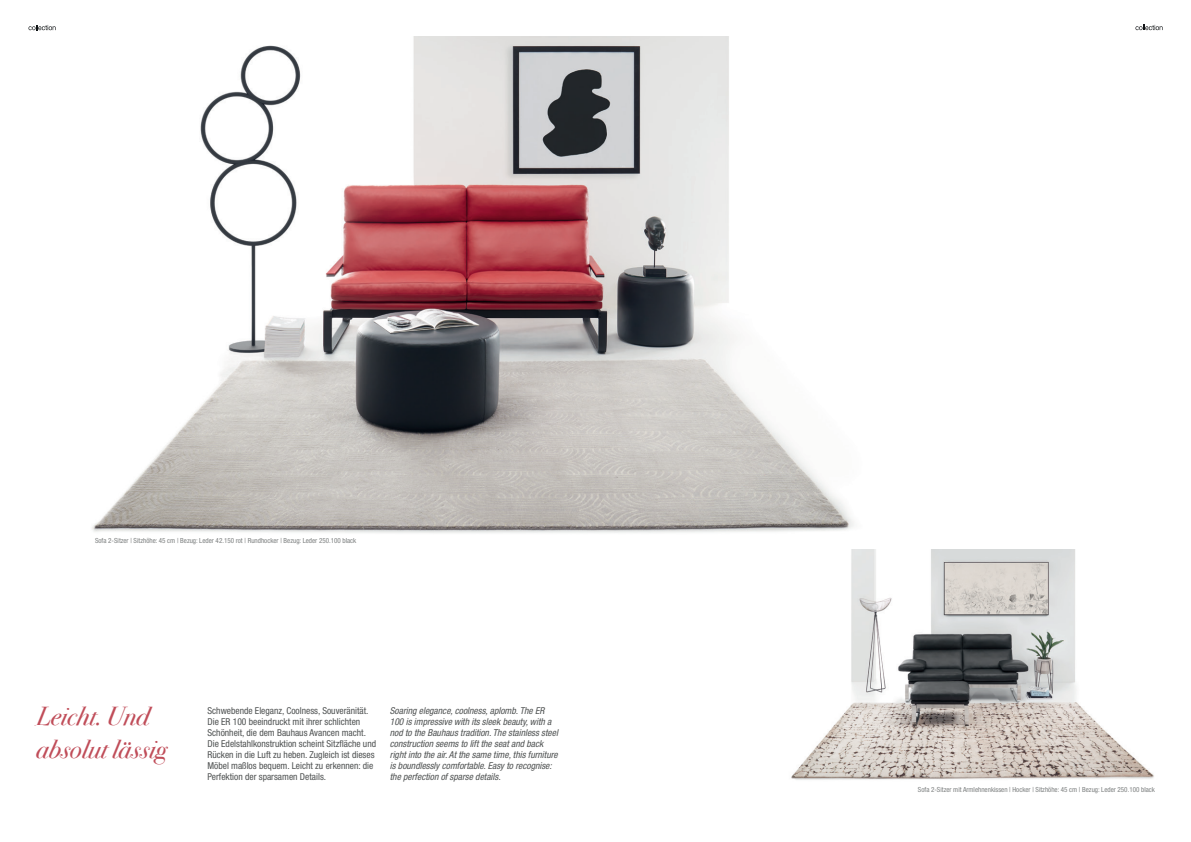
<style>
.page{position:relative;width:1191px;height:842px;background:#fff}
.page>*{position:absolute;margin:0;border:0;box-sizing:border-box;transform-origin:0 0}
.t1{font:italic 26px/33px "Bodoni Svty Two OSITCTT";color:#c04d59}
.t2{font:italic condensed 9.5px/11px "Helvetica Neue LT";color:#4f5252}
.t3{font:condensed 9.5px/11px "Helvetica Neue LT";color:#4f5252}
.t4{font:condensed 7px "Helvetica Neue LT";color:#7c7f7f}
</style>
<div class="page">
<img style="left:92px;top:36px;width:762px;height:497px">
<img style="left:791px;top:550px;width:363px;height:230px">
<svg style="left:28px;top:25px;width:28px;height:5px"></svg>
<svg style="left:1135px;top:25px;width:27px;height:5px"></svg>
<p class="t4" style="left:95px;top:536px;width:263px">Sofa 2-Sitzer | Sitzhöhe: 45 cm | Bezug: Leder 42.150 rot | Rundhocker | Bezug: Leder 250.100 black</p>
<h1 class="t1" style="left:36px;top:700px;width:132px">Leicht. Und absolut lässig</h1>
<p class="t3" style="left:207px;top:705px;width:170px">Schwebende Eleganz, Coolness, Souveränität.<br>Die ER 100 beeindruckt mit ihrer schlichten Schönheit, die dem Bauhaus Avancen macht.<br>Die Edelstahlkonstruktion scheint Sitzfläche und Rücken in die Luft zu heben. Zugleich ist dieses Möbel maßlos bequem. Leicht zu erkennen: die Perfektion der sparsamen Details.</p>
<p class="t2" style="left:390px;top:705px;width:170px">Soaring elegance, coolness, aplomb. The ER 100 is impressive with its sleek beauty, with a nod to the Bauhaus tradition. The stainless steel construction seems to lift the seat and back right into the air. At the same time, this furniture is boundlessly comfortable. Easy to recognise: the perfection of sparse details.</p>
<p class="t4" style="left:918px;top:785px;width:238px">Sofa 2-Sitzer mit Armlehnenkissen | Hocker | Sitzhöhe: 45 cm | Bezug: Leder 250.100 black</p>
</div>
